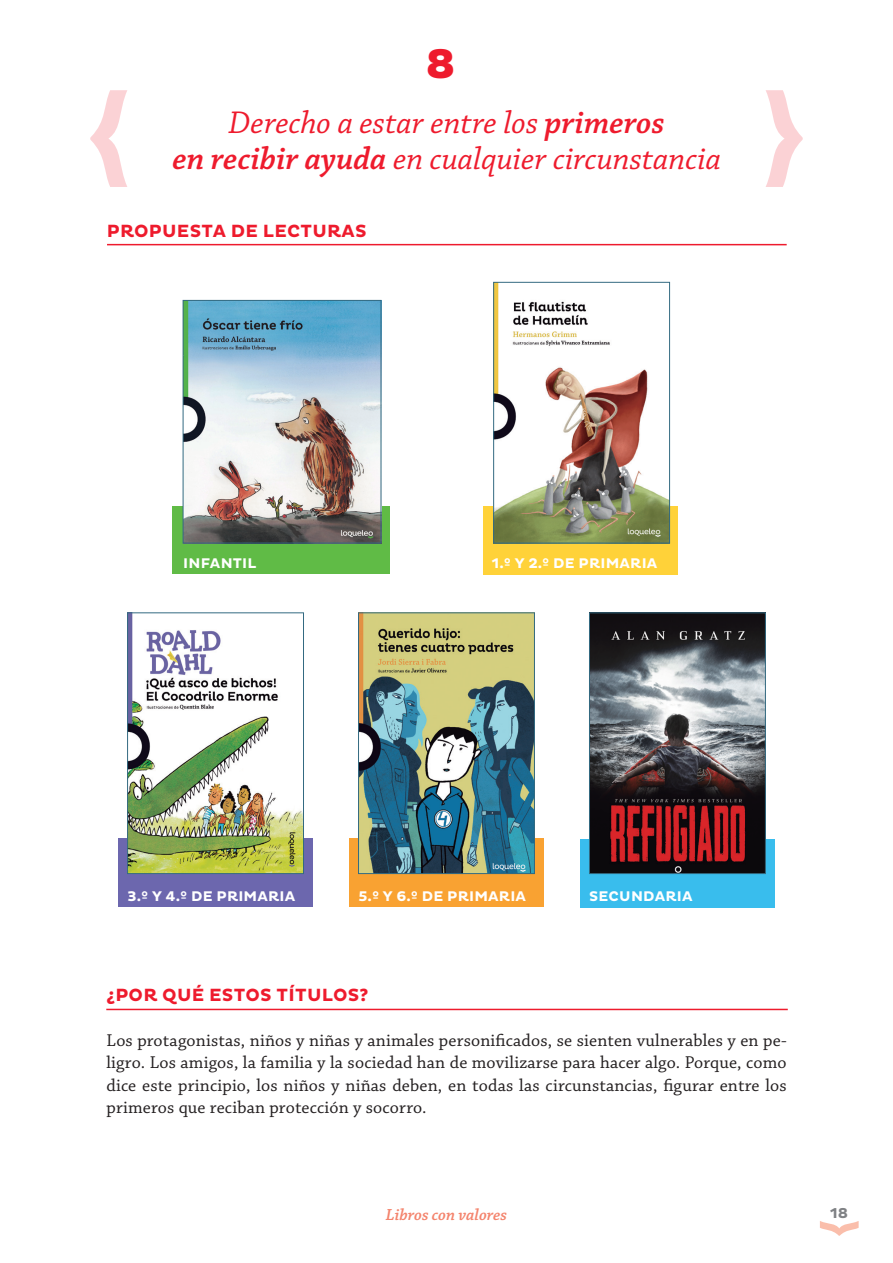
<style>
.page{position:relative;width:893px;height:1263px;background:#fff}
.page>*{position:absolute;margin:0;border:0;box-sizing:border-box;transform-origin:0 0}
.t1{font:800 42.15px "Pluto";color:#ee1b2d}
.t2{font:italic 33px "Chaparral Pro";color:#ee1b2d}
.t3{font:18px/22.5px "Chaparral Pro";letter-spacing:.01em;color:#231f20;text-align:justify}
.t4{font:700 18px "Pluto";letter-spacing:.015em;color:#ee1b2d}
.t5{font:italic 600 16.8px "Chaparral Pro";color:#f4846d}
.t6{font:700 14.55px "Pluto";color:#808285}
.t7{font:700 14.25px "Pluto";letter-spacing:.015em;color:#fff}
.s1{font-weight:600}
</style>
<div class="page">
<svg style="left:820px;top:1221px;width:39px;height:15px"></svg>
<div style="left:349px;top:838px;width:195px;height:69px;background:#f9a232"></div>
<div style="left:580px;top:840px;width:194px;height:68px;background:#39bded"></div>
<div style="left:118px;top:838px;width:195px;height:69px;background:#6c67ae"></div>
<div style="left:484px;top:506px;width:194px;height:68px;background:#ffd239"></div>
<div style="left:172px;top:506px;width:218px;height:68px;background:#60bb46"></div>
<img style="left:495px;top:284px;width:173px;height:257px">
<div style="left:493px;top:282px;width:177px;height:261px;border:1px solid #336a81"></div>
<img style="left:129px;top:614px;width:173px;height:258px">
<div style="left:127px;top:612px;width:177px;height:262px;border:1px solid #336a81"></div>
<img style="left:360px;top:614px;width:173px;height:258px">
<div style="left:358px;top:612px;width:177px;height:262px;border:1px solid #336a81"></div>
<img style="left:591px;top:614px;width:173px;height:258px">
<div style="left:589px;top:612px;width:177px;height:262px;border:1px solid #336a81"></div>
<hr style="left:107px;top:244px;width:680px;height:1px;background:#ee1b2d">
<hr style="left:106px;top:1009px;width:682px;height:1px;background:#ee1b2d">
<svg style="left:90px;top:90px;width:37px;height:97px"></svg>
<svg style="left:766px;top:90px;width:37px;height:97px"></svg>
<img style="left:185px;top:302px;width:194px;height:239px">
<div style="left:183px;top:300px;width:198px;height:243px;border:1px solid #336a81"></div>
<p class="t1" style="left:426px;top:40px;width:32px">8</p>
<p class="t2" style="left:229px;top:104px;width:438px">Derecho a estar entre los <span class="s1">primeros</span></p>
<p class="t2" style="left:172px;top:140px;width:550px"><span class="s1">en recibir ayuda</span> en cualquier circunstancia</p>
<p class="t4" style="left:107px;top:220px;width:261px">PROPUESTA DE LECTURAS</p>
<p class="t7" style="left:183px;top:555px;width:75px">INFANTIL</p>
<p class="t7" style="left:492px;top:555px;width:167px">1.º Y 2.º DE PRIMARIA</p>
<p class="t7" style="left:128px;top:888px;width:169px">3.º Y 4.º DE PRIMARIA</p>
<p class="t7" style="left:358px;top:888px;width:169px">5.º Y 6.º DE PRIMARIA</p>
<p class="t7" style="left:589px;top:888px;width:105px">SECUNDARIA</p>
<p class="t4" style="left:106px;top:984px;width:264px">¿POR QUÉ ESTOS TÍTULOS?</p>
<p class="t3" style="left:106px;top:1029px;width:682px">Los protagonistas, niños y niñas y animales personificados, se sienten vulnerables y en pe&shy;ligro. Los amigos, la familia y la sociedad han de movilizarse para hacer algo. Porque, como dice este principio, los niños y niñas deben, en todas las circunstancias, figurar entre los primeros que reciban protección y socorro.</p>
<p class="t5" style="left:386px;top:1205px;width:123px">Libros con valores</p>
<p class="t6" style="left:830px;top:1205px;width:20px">18</p>
</div>
